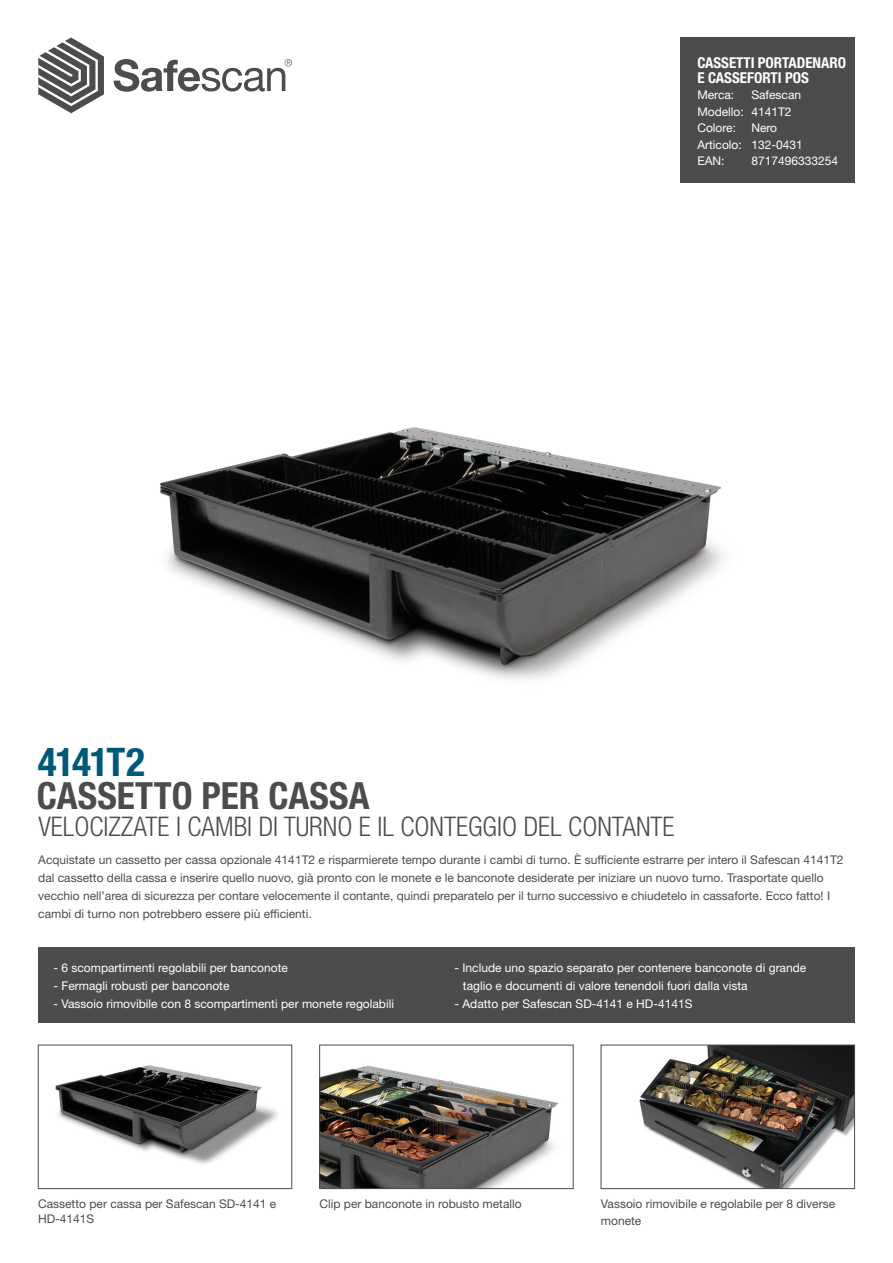
<style>
.page{position:relative;width:893px;height:1263px;background:#fff}
.page>*{position:absolute;margin:0;border:0;box-sizing:border-box;transform-origin:0 0}
.t1{font:700 condensed 39.45px "Helvetica Neue LT Std";letter-spacing:-.03em;color:#005879}
.t2{font:700 condensed 37.5px "Helvetica Neue LT Std";color:#4b4c4d}
.t3{font:300 condensed 27px "Helvetica Neue LT Std";color:#4b4c4d}
.t4{font:700 condensed 15px/15px "Helvetica Neue LT Std";color:#fff}
.Platte_tekst{font:12px/18px "Helvetica Neue LT Std";color:#4b4c4d}
.Points{font:12px/18px "Helvetica Neue LT Std";color:#fff}
.Tabel{font:12px "Helvetica Neue LT Std";color:#fff}
</style>
<div class="page">
<div style="left:680px;top:37px;width:175px;height:146px;background:#4b4c4d"></div>
<svg style="left:38px;top:37px;width:66px;height:76px"></svg>
<svg style="left:114px;top:59px;width:178px;height:33px"></svg>
<div style="left:38px;top:947px;width:817px;height:76px;background:#4b4c4d"></div>
<img style="left:160px;top:427px;width:564px;height:253px">
<img style="left:321px;top:1065px;width:237px;height:122px">
<div style="left:319px;top:1045px;width:254px;height:144px;border:1px solid #4b4c4d"></div>
<img style="left:639px;top:1047px;width:214px;height:140px">
<div style="left:601px;top:1045px;width:254px;height:144px;border:1px solid #4b4c4d"></div>
<img style="left:55px;top:1065px;width:223px;height:99px">
<div style="left:38px;top:1045px;width:254px;height:144px;border:1px solid #4b4c4d"></div>
<p class="t4" style="left:697px;top:55px;width:150px">CASSETTI PORTADENARO<br>E CASSEFORTI POS</p>
<p class="Tabel" style="left:697px;top:88px;width:38px">Merca:</p>
<p class="Tabel" style="left:751px;top:88px;width:51px">Safescan</p>
<p class="Tabel" style="left:697px;top:104px;width:96px">Modello: 4141T2</p>
<p class="Tabel" style="left:697px;top:121px;width:40px">Colore:</p>
<p class="Tabel" style="left:751px;top:121px;width:27px">Nero</p>
<p class="Tabel" style="left:697px;top:137px;width:107px">Articolo: 132-0431</p>
<p class="Tabel" style="left:697px;top:154px;width:29px">EAN:</p>
<p class="Tabel" style="left:751px;top:154px;width:88px">8717496333254</p>
<p class="t1" style="left:38px;top:738px;width:109px">4141T2</p>
<p class="t2" style="left:37px;top:772px;width:334px">CASSETTO PER CASSA</p>
<p class="t3" style="left:38px;top:811px;width:638px">VELOCIZZATE I CAMBI DI TURNO E IL CONTEGGIO DEL CONTANTE</p>
<p class="Platte_tekst" style="left:38px;top:851px;width:807px">Acquistate un cassetto per cassa opzionale 4141T2 e risparmierete tempo durante i cambi di turno. È sufficiente estrarre per intero il Safescan 4141T2 dal cassetto della cassa e inserire quello nuovo, già pronto con le monete e le banconote desiderate per iniziare un nuovo turno. Trasportate quello vecchio nell’area di sicurezza per contare velocemente il contante, quindi preparatelo per il turno successivo e chiudetelo in cassaforte. Ecco fatto! I cambi di turno non potrebbero essere più efficienti.</p>
<p class="Points" style="left:53px;top:959px;width:236px">- 6 scompartimenti regolabili per banconote</p>
<p class="Points" style="left:53px;top:977px;width:178px">- Fermagli robusti per banconote</p>
<p class="Points" style="left:53px;top:995px;width:342px">- Vassoio rimovibile con 8 scompartimenti per monete regolabili</p>
<p class="Points" style="left:463px;top:959px;width:345px;text-indent:-9px">- Include uno spazio separato per contenere banconote di grande taglio e documenti di valore tenendoli fuori dalla vista</p>
<p class="Points" style="left:454px;top:995px;width:240px">- Adatto per Safescan SD-4141 e HD-4141S</p>
<p class="Platte_tekst" style="left:38px;top:1196px;width:240px;line-height:15px">Cassetto per cassa per Safescan SD-4141 e<br>HD-4141S</p>
<p class="Platte_tekst" style="left:319px;top:1195px;width:204px">Clip per banconote in robusto metallo</p>
<p class="Platte_tekst" style="left:601px;top:1196px;width:236px;line-height:16.5px">Vassoio rimovibile e regolabile per 8 diverse monete</p>
</div>
